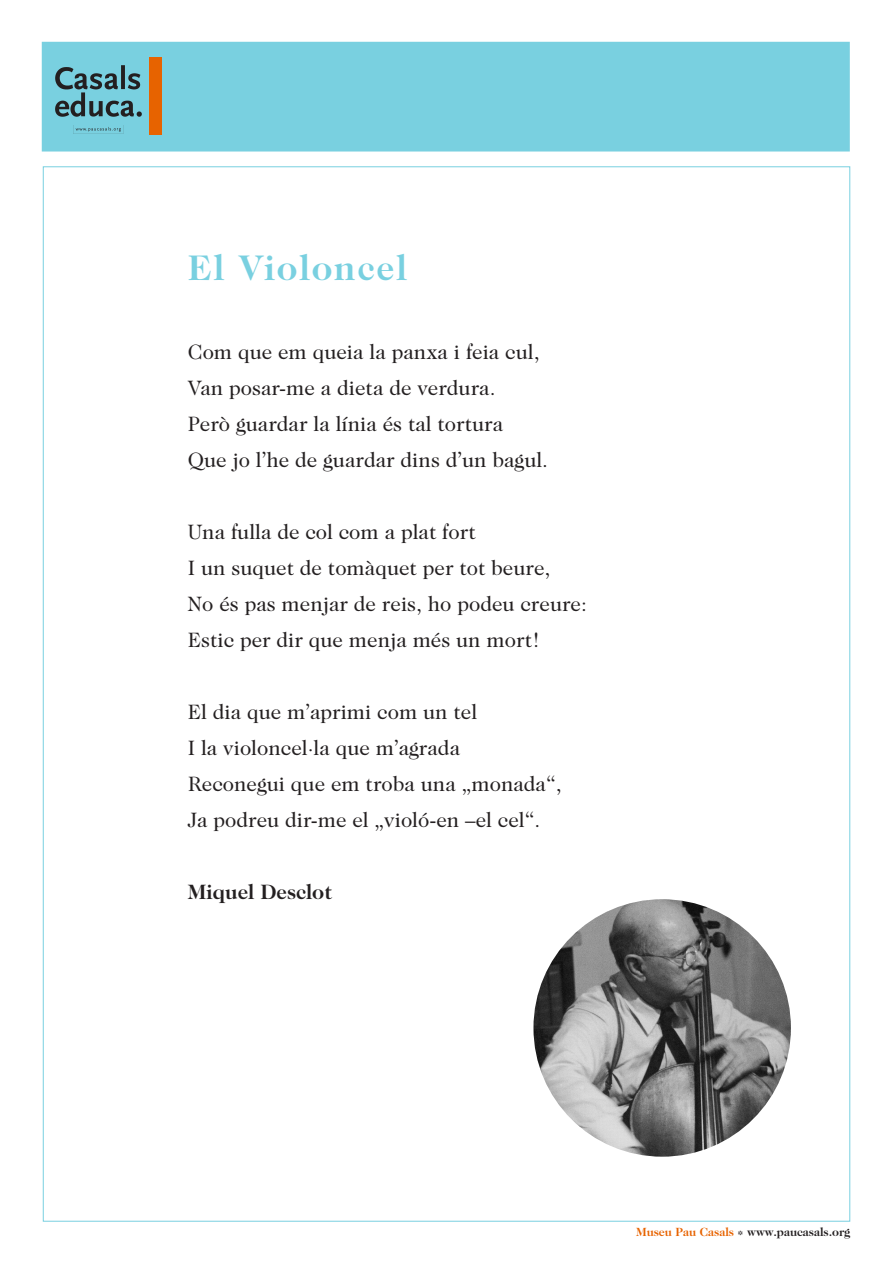
<style>
.page{position:relative;width:893px;height:1263px;background:#fff}
.page>*{position:absolute;margin:0;border:0;box-sizing:border-box;transform-origin:0 0}
.t1{font:700 36px "Caslon Two Twenty Four";letter-spacing:.05em;color:#79d0e0}
.t2{font:21px "Caslon Two Twenty Four";color:#231f20}
.t3{font:700 21px "Caslon Two Twenty Four";color:#231f20}
.t4{font:700 12px "Caslon Two Twenty Four";color:#231f20}
.s1{color:#e76300}
</style>
<div class="page">
<div style="left:42px;top:42px;width:808px;height:110px;background:#79d0e0;border:2px solid #79d0e0"></div>
<div style="left:149px;top:57px;width:13px;height:78px;background:#e76300"></div>
<img style="left:533px;top:899px;width:258px;height:258px;border-radius:129px">
<img style="left:55px;top:66px;width:86px;height:68px">
<p class="t1" style="left:188px;top:247px;width:221px">El Violoncel</p>
<p class="t2" style="left:188px;top:340px;width:353px">Com que em queia la panxa i feia cul,</p>
<p class="t2" style="left:188px;top:376px;width:309px">Van posar-me a dieta de verdura.</p>
<p class="t2" style="left:188px;top:412px;width:317px">Però guardar la línia és tal tortura</p>
<p class="t2" style="left:188px;top:448px;width:362px">Que jo l’he de guardar dins d’un bagul.</p>
<p class="t2" style="left:188px;top:520px;width:289px">Una fulla de col com a plat fort</p>
<p class="t2" style="left:188px;top:556px;width:364px">I un suquet de tomàquet per tot beure,</p>
<p class="t2" style="left:188px;top:592px;width:401px">No és pas menjar de reis, ho podeu creure:</p>
<p class="t2" style="left:188px;top:628px;width:354px">Estic per dir que menja més un mort!</p>
<p class="t2" style="left:188px;top:700px;width:291px">El dia que m’aprimi com un tel</p>
<p class="t2" style="left:188px;top:736px;width:274px">I la violoncel·la que m’agrada</p>
<p class="t2" style="left:188px;top:772px;width:375px">Reconegui que em troba una „monada“,</p>
<p class="t2" style="left:188px;top:808px;width:354px">Ja podreu dir-me el „violó-en –el cel“.</p>
<p class="t3" style="left:188px;top:880px;width:145px">Miquel Desclot</p>
<p class="t4" style="left:636px;top:1224px;width:216px"><span class="s1">Museu Pau Casals</span> * www.paucasals.org</p>
</div>
